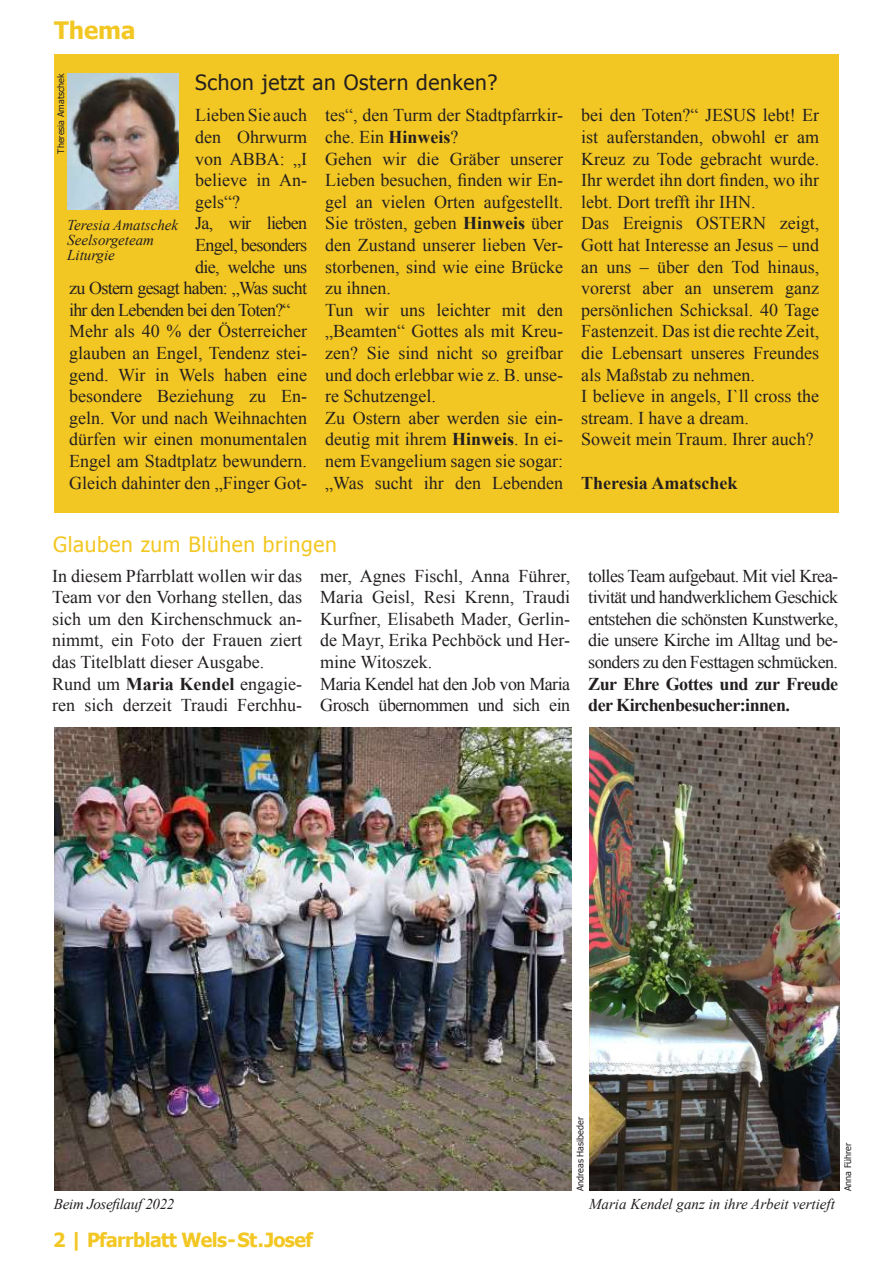
<style>
.page{position:relative;width:893px;height:1263px;background:#fff}
.page>*{position:absolute;margin:0;border:0;box-sizing:border-box;transform-origin:0 0}
.t1{font:700 24px "Tahoma";color:#f3c723}
.t2{font:21px "Tahoma";letter-spacing:.03em;color:#231f20}
.t3{font:21px "Tahoma";letter-spacing:.03em;color:#f3c723}
.t4{font:700 19.5px "Tahoma";letter-spacing:-.03em;color:#f3c723}
.t5{font:18px/21.6px "Times New Roman";color:#231f20}
.t6{font:18px "Times New Roman";letter-spacing:-.04em;color:#231f20}
.t7{font:700 18px/21.6px "Times New Roman";letter-spacing:-.03em;color:#231f20}
.t8{font:700 18px "Times New Roman";color:#231f20}
.t9{font:italic 15px/15px "Times New Roman";color:#231f20}
.t10{font:italic 15px "Times New Roman";letter-spacing:-.02em;color:#231f20}
.t11{font:9px "Tahoma";color:#231f20}
.s1{font-weight:700}
</style>
<div class="page">
<div style="left:54px;top:54px;width:785px;height:458px;background:#f3c723"></div>
<img style="left:54px;top:727px;width:517px;height:464px">
<img style="left:589px;top:727px;width:250px;height:464px">
<img style="left:67px;top:74px;width:111px;height:135px">
<h1 class="t1" style="left:54px;top:17px;width:83px">Thema</h1>
<p class="t11" style="left:57px;top:154px;width:81px;rotate:-90deg">Theresia Amatschek</p>
<p class="t2" style="left:195px;top:74px;width:304px">Schon jetzt an Ostern denken?</p>
<p class="t5" style="left:325px;top:106px;width:240px">tes“, den Turm der Stadtpfarrkir&shy;che. Ein <span class="s1">Hinweis</span>?<br>Gehen wir die Gräber unserer<br>Lieben besuchen, 昀椀nden wir En&shy;gel an vielen Orten aufgestellt.<br>Sie trösten, geben <span class="s1">Hinweis</span> über den Zustand unserer lieben Ver&shy;storbenen, sind wie eine Brücke zu ihnen.<br>Tun wir uns leichter mit den „Beamten“ Gottes als mit Kreu&shy;zen? Sie sind nicht so greifbar und doch erlebbar wie z. B. unse&shy;re Schutzengel.<br>Zu Ostern aber werden sie ein&shy;deutig mit ihrem <span class="s1">Hinweis</span>. In ei&shy;nem Evangelium sagen sie sogar: „Was sucht ihr den Lebenden</p>
<p class="t5" style="left:581px;top:106px;width:240px">bei den Toten?“ JESUS lebt! Er ist auferstanden, obwohl er am<br>Kreuz zu Tode gebracht wurde.<br>Ihr werdet ihn dort 昀椀nden, wo ihr lebt. Dort trefft ihr IHN.<br>Das Ereignis OSTERN zeigt,<br>Gott hat Interesse an Jesus – und an uns – über den Tod hinaus, vorerst aber an unserem ganz persönlichen Schicksal. 40 Tage<br>Fastenzeit. Das ist die rechte Zeit, die Lebensart unseres Freundes als Maßstab zu nehmen.<br>I believe in angels, I`ll cross the stream. I have a dream.<br>Soweit mein Traum. Ihrer auch?</p>
<p class="t5" style="left:195px;top:106px;width:113px">Lieben Sie auch</p>
<p class="t5" style="left:195px;top:128px;width:113px">den Ohrwurm</p>
<p class="t5" style="left:195px;top:149px;width:113px">von ABBA: „I</p>
<p class="t5" style="left:195px;top:171px;width:113px">believe in An-</p>
<p class="t5" style="left:195px;top:193px;width:46px">gels“?</p>
<p class="t6" style="left:195px;top:217px;width:113px">Ja, wir lieben</p>
<p class="t6" style="left:195px;top:238px;width:113px">Engel, besonders</p>
<p class="t6" style="left:195px;top:260px;width:113px">die, welche uns</p>
<p class="t6" style="left:69px;top:282px;width:240px">zu Ostern gesagt haben: „Was sucht</p>
<p class="t6" style="left:69px;top:303px;width:223px">ihr den Lebenden bei den Toten?“</p>
<p class="t5" style="left:69px;top:322px;width:240px">Mehr als 40 % der Österreicher</p>
<p class="t5" style="left:69px;top:344px;width:240px">glauben an Engel, Tendenz stei-</p>
<p class="t5" style="left:69px;top:365px;width:240px">gend. Wir in Wels haben eine</p>
<p class="t5" style="left:69px;top:387px;width:240px">besondere Beziehung zu En-</p>
<p class="t5" style="left:69px;top:409px;width:240px">geln. Vor und nach Weihnachten</p>
<p class="t5" style="left:69px;top:430px;width:240px">dürfen wir einen monumentalen</p>
<p class="t5" style="left:69px;top:452px;width:240px">Engel am Stadtplatz bewundern.</p>
<p class="t5" style="left:69px;top:473px;width:240px">Gleich dahinter den „Finger Got-</p>
<p class="t9" style="left:67px;top:218px;width:113px">Teresia Amatschek<br>Seelsorgeteam<br>Liturgie</p>
<p class="t8" style="left:581px;top:476px;width:158px">Theresia Amatschek</p>
<p class="t3" style="left:53px;top:536px;width:285px">Glauben zum Blühen bringen</p>
<p class="t5" style="left:52px;top:566px;width:251px">In diesem Pfarrblatt wollen wir das<br>Team vor den Vorhang stellen, das sich um den Kirchenschmuck an&shy;nimmt, ein Foto der Frauen ziert das Titelblatt dieser Ausgabe.<br>Rund um <span class="s1">Maria Kendel</span> engagie&shy;ren sich derzeit Traudi Ferchhu-</p>
<p class="t5" style="left:320px;top:566px;width:251px">mer, Agnes Fischl, Anna Führer,<br>Maria Geisl, Resi Krenn, Traudi<br>Kurfner, Elisabeth Mader, Gerlin&shy;de Mayr, Erika Pechböck und Her&shy;mine Witoszek.<br>Maria Kendel hat den Job von Maria<br>Grosch übernommen und sich ein</p>
<p class="t5" style="left:588px;top:566px;width:251px;text-align:justify">tolles Team aufgebaut. Mit viel Krea&shy;tivität und handwerklichem Geschick entstehen die schönsten Kunstwerke, die unsere Kirche im Alltag und be&shy;sonders zu den Festtagen schmücken.</p>
<p class="t7" style="left:588px;top:674px;width:251px">Zur Ehre Gottes und zur Freude der Kirchenbesucher:innen.</p>
<p class="t11" style="left:576px;top:1191px;width:76px;rotate:-90deg">Andreas Hasibeder</p>
<p class="t10" style="left:54px;top:1193px;width:122px">Beim Jose昀椀lauf 2022</p>
<p class="t9" style="left:589px;top:1196px;width:247px">Maria Kendel ganz in ihre Arbeit vertieft</p>
<p class="t4" style="left:53px;top:1226px;width:261px">2 | Pfarrblatt Wels - St . Josef</p>
<p class="t11" style="left:844px;top:1191px;width:50px;rotate:-90deg">Anna Führer</p>
</div>
